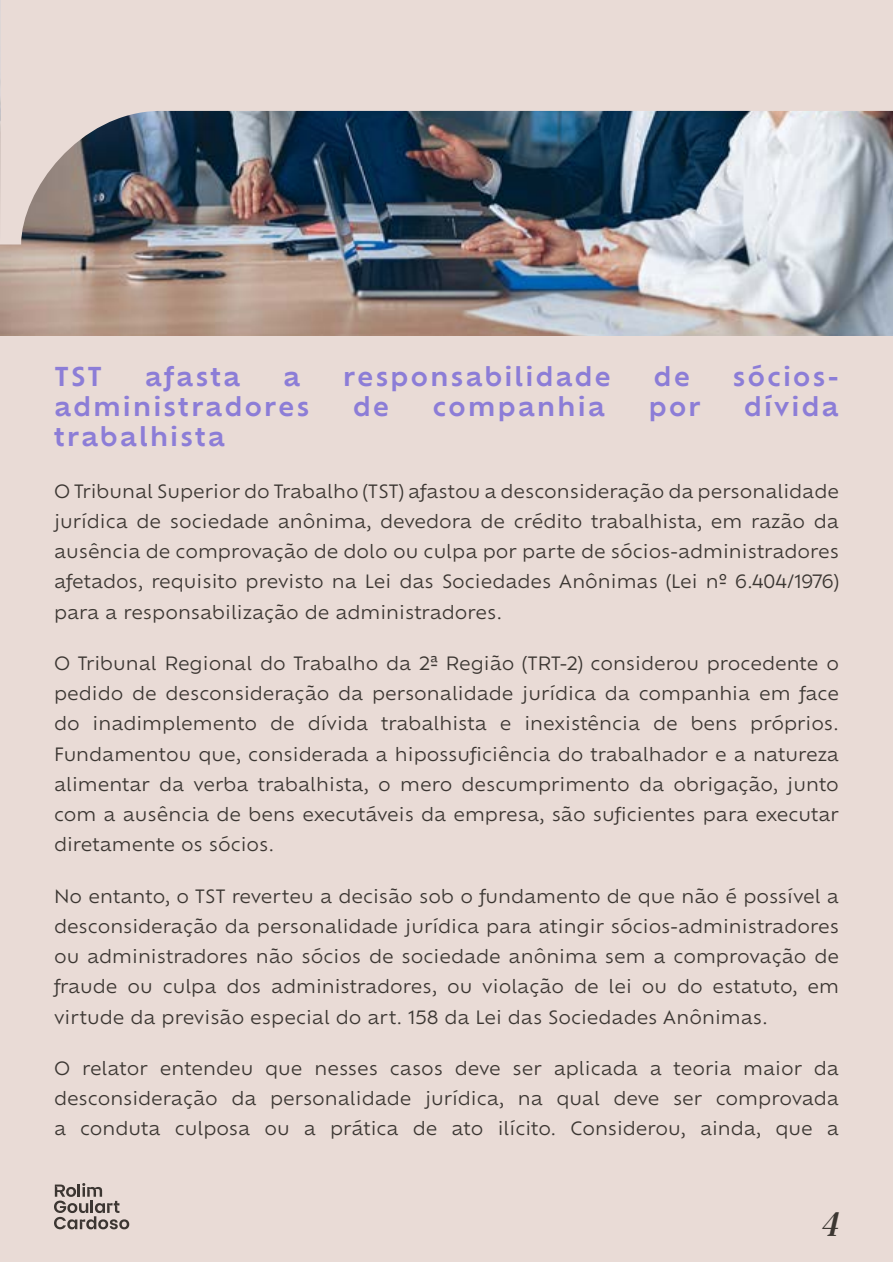
<style>
.page{position:relative;width:893px;height:1263px;background:#fff}
.page>*{position:absolute;margin:0;border:0;box-sizing:border-box;transform-origin:0 0}
.t1{font:italic 600 36px "Silva Display";color:#3c3732}
.t2{font:600 25.5px "Ofelia Text";letter-spacing:.065em;color:#8c7dd7}
.t3{font:18px/30.2px "Ofelia Text";color:#3b3632;text-align:justify}
</style>
<div class="page">
<div style="left:0;top:1px;width:893px;height:1261px;background:#e9dbd6"></div>
<svg style="left:54px;top:1183px;width:75px;height:46px"></svg>
<img style="left:0;top:244px;width:893px;height:91px">
<img style="left:0;top:0;width:893px;height:244px">
<h2 class="t2" style="left:54px;top:357px;width:50px">TST</h2>
<h2 class="t2" style="left:145px;top:357px;width:97px">afasta</h2>
<h2 class="t2" style="left:283px;top:357px;width:19px">a</h2>
<h2 class="t2" style="left:343px;top:357px;width:270px">responsabilidade</h2>
<h2 class="t2" style="left:654px;top:357px;width:38px">de</h2>
<h2 class="t2" style="left:733px;top:357px;width:108px">sócios-</h2>
<h2 class="t2" style="left:54px;top:387px;width:257px">administradores</h2>
<h2 class="t2" style="left:353px;top:387px;width:38px">de</h2>
<h2 class="t2" style="left:433px;top:387px;width:174px">companhia</h2>
<h2 class="t2" style="left:648px;top:387px;width:54px">por</h2>
<h2 class="t2" style="left:744px;top:387px;width:97px">dívida</h2>
<h2 class="t2" style="left:54px;top:417px;width:173px">trabalhista</h2>
<p class="t3" style="left:54px;top:475px;width:786px">O Tribunal Superior do Trabalho (TST) afastou a desconsideração da personalidade jurídica de sociedade anônima, devedora de crédito trabalhista, em razão da ausência de comprovação de dolo ou culpa por parte de sócios-administradores afetados, requisito previsto na Lei das Sociedades Anônimas (Lei nº 6.404/1976) para a responsabilização de administradores.</p>
<p class="t3" style="left:54px;top:647px;width:786px">O Tribunal Regional do Trabalho da 2ª Região (TRT-2) considerou procedente o pedido de desconsideração da personalidade jurídica da companhia em face do inadimplemento de dívida trabalhista e inexistência de bens próprios.<br>Fundamentou que, considerada a hipossuficiência do trabalhador e a natureza alimentar da verba trabalhista, o mero descumprimento da obrigação, junto com a ausência de bens executáveis da empresa, são suficientes para executar diretamente os sócios.</p>
<p class="t3" style="left:54px;top:880px;width:786px">No entanto, o TST reverteu a decisão sob o fundamento de que não é possível a desconsideração da personalidade jurídica para atingir sócios-administradores ou administradores não sócios de sociedade anônima sem a comprovação de fraude ou culpa dos administradores, ou violação de lei ou do estatuto, em virtude da previsão especial do art. 158 da Lei das Sociedades Anônimas.</p>
<p class="t3" style="left:54px;top:1052px;width:786px">O relator entendeu que nesses casos deve ser aplicada a teoria maior da desconsideração da personalidade jurídica, na qual deve ser comprovada a conduta culposa ou a prática de ato ilícito. Considerou, ainda, que a</p>
<h1 class="t1" style="left:821px;top:1194px;width:19px">4</h1>
</div>
